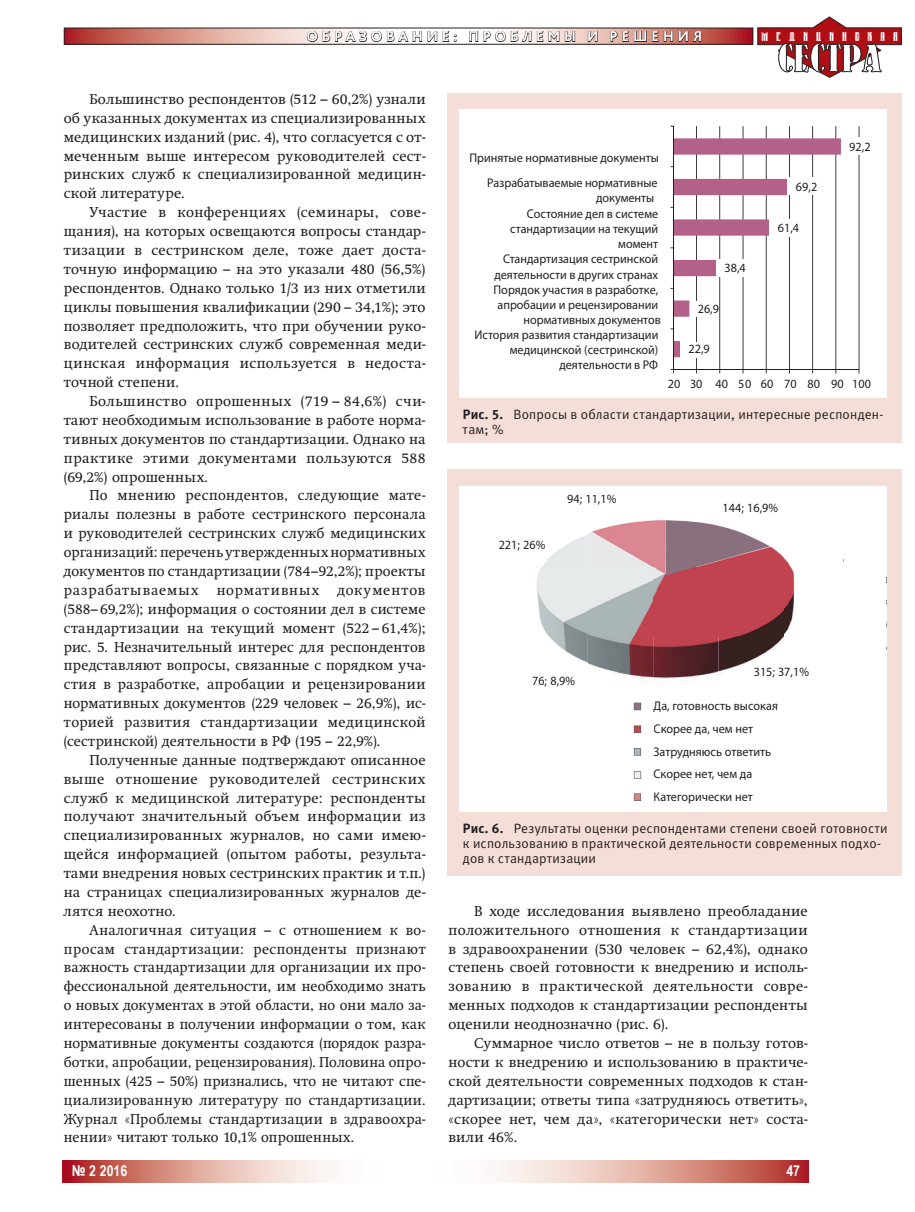
<style>
.page{position:relative;width:915px;height:1212px;background:#fff}
.page>*{position:absolute;margin:0;border:0;box-sizing:border-box;transform-origin:0 0}
.t1{font:700 15px "Bliss Pro";letter-spacing:.265em;color:#fff}
.t2{font:700 15px "Arial Narrow";color:#fff}
.t3{font:14.25px/18.9px "Swift C";letter-spacing:.03em;color:#231f20;text-align:justify}
.t4{font:14.25px "Swift C";letter-spacing:.055em;color:#231f20}
.t5{font:13.5px/15px "Meta C";letter-spacing:.015em;color:#231f20}
.t6{font:12.6px/15.1px "Myriad Pro";color:#231f20;scale:.96 1}
.s1{font-weight:700}
</style>
<div class="page">
<div style="left:446px;top:93px;width:454px;height:349px;background:#f5ded7"></div>
<div style="left:446px;top:469px;width:454px;height:406px;background:#f5ded7"></div>
<div style="left:459px;top:112px;width:426px;height:286px;background:#fff"></div>
<hr style="left:858px;top:126px;width:1px;height:243px;background:#231f20">
<hr style="left:835px;top:126px;width:1px;height:243px;background:#231f20">
<hr style="left:811px;top:126px;width:1px;height:243px;background:#231f20">
<hr style="left:788px;top:126px;width:1px;height:243px;background:#231f20">
<hr style="left:765px;top:126px;width:1px;height:243px;background:#231f20">
<hr style="left:742px;top:126px;width:1px;height:243px;background:#231f20">
<hr style="left:719px;top:126px;width:1px;height:243px;background:#231f20">
<hr style="left:695px;top:126px;width:1px;height:243px;background:#231f20">
<hr style="left:672px;top:126px;width:1px;height:243px;background:#231f20">
<svg style="left:672px;top:138px;width:168px;height:219px"></svg>
<hr style="left:626px;top:369px;width:232px;height:1px;background:#231f20">
<div style="left:845px;top:137px;width:40px;height:17px;background:#fff"></div>
<div style="left:787px;top:177px;width:42px;height:18px;background:#fff"></div>
<div style="left:768px;top:219px;width:43px;height:17px;background:#fff"></div>
<div style="left:716px;top:259px;width:42px;height:17px;background:#fff"></div>
<div style="left:691px;top:301px;width:21px;height:15px;background:#fff"></div>
<div style="left:682px;top:342px;width:21px;height:16px;background:#fff"></div>
<div style="left:580px;top:109px;width:92px;height:264px;background:#fff"></div>
<hr style="left:673px;top:126px;width:1px;height:243px;background:#231f20">
<div style="left:459px;top:486px;width:426px;height:326px;background:#fff"></div>
<div style="left:634px;top:748px;width:7px;height:7px;background:#7f878a"></div>
<svg style="left:633px;top:748px;width:7px;height:8px"></svg>
<svg style="left:633px;top:771px;width:7px;height:8px"></svg>
<svg style="left:633px;top:793px;width:7px;height:8px"></svg>
<img style="left:536px;top:520px;width:117px;height:185px">
<svg style="left:536px;top:677px;width:10px;height:10px"></svg>
<img style="left:550px;top:677px;width:15px;height:10px">
<svg style="left:565px;top:677px;width:9px;height:8px"></svg>
<svg style="left:536px;top:541px;width:9px;height:10px"></svg>
<img style="left:653px;top:519px;width:65px;height:160px">
<img style="left:718px;top:546px;width:75px;height:129px">
<img style="left:754px;top:667px;width:17px;height:8px">
<svg style="left:772px;top:667px;width:21px;height:8px"></svg>
<svg style="left:633px;top:703px;width:8px;height:7px"></svg>
<svg style="left:633px;top:725px;width:8px;height:8px"></svg>
<svg style="left:665px;top:520px;width:104px;height:55px;background:#a97a86"></svg>
<svg style="left:63px;top:1161px;width:745px;height:21px"></svg>
<svg style="left:66px;top:30px;width:685px;height:13px;background:#d8958c"></svg>
<div style="left:64px;top:28px;width:689px;height:17px;border:1px solid #231f20"></div>
<svg style="left:306px;top:28px;width:150px;height:14px"></svg>
<svg style="left:469px;top:31px;width:106px;height:11px"></svg>
<svg style="left:587px;top:31px;width:10px;height:11px"></svg>
<svg style="left:610px;top:31px;width:91px;height:11px"></svg>
<svg style="left:757px;top:17px;width:144px;height:61px"></svg>
<p class="t1" style="left:306px;top:27px;width:397px">ОБРАЗОВАНИЕ: ПРОБЛЕМЫ И РЕШЕНИЯ</p>
<p class="t3" style="left:64px;top:90px;width:363px;text-indent:26px">Большинство респондентов (512 – 60,2%) узнали об указанных документах из специализированных медицинских изданий (рис. 4), что согласуется с от&shy;меченным выше интересом руководителей сест&shy;ринских служб к специализированной медицин&shy;ской литературе.</p>
<p class="t3" style="left:64px;top:203px;width:363px;text-indent:26px">Участие в конференциях (семинары, сове&shy;щания), на которых освещаются вопросы стандар&shy;тизации в сестринском деле, тоже дает доста&shy;точную информацию – на это указали 480 (56,5%) респондентов. Однако только 1/3 из них отметили циклы повышения квалификации (290 – 34,1%); это позволяет предположить, что при обучении руко&shy;водителей сестринских служб современная меди&shy;цинская информация используется в недоста&shy;точной степени.</p>
<p class="t3" style="left:64px;top:392px;width:363px;text-indent:26px">Большинство опрошенных (719 – 84,6%) счи&shy;тают необходимым использование в работе норма&shy;тивных документов по стандартизации. Однако на практике этими документами пользуются 588 (69,2%) опрошенных.</p>
<p class="t3" style="left:64px;top:486px;width:363px;text-indent:26px">По мнению респондентов, следующие мате&shy;риалы полезны в работе сестринского персонала и руководителей сестринских служб медицинских организаций: перечень утвержденных нормативных документов по стандартизации (784–92,2%); проекты разрабатываемых</p>
<p class="t6" style="left:38px;top:256px;width:241px">Стандартизация сестринской деятельности</p>
<p class="t6" style="left:63px;top:297px;width:183px;text-indent:-21px">Порядок участия в разработке<br>и рецензировании нормативных</p>
<p class="t6" style="left:96px;top:337px;width:180px;text-indent:-12px">История развития стандартизации медицинской (сестринской</p>
<p class="t4" style="left:217px;top:582px;width:104px">нормативных</p>
<p class="t3" style="left:64px;top:580px;width:363px;text-indent:273px">документов (588– 69,2%); информация о состоянии дел в системе стандартизации на текущий момент (522 – 61,4%); рис. 5. Незначительный интерес для респондентов представляют вопросы, связанные с порядком уча&shy;стия в разработке, апробации и рецензировании нормативных документов (229 человек – 26,9%), ис&shy;торией развития стандартизации медицинской (сестринской) деятельности в РФ (195 – 22,9%).</p>
<p class="t3" style="left:64px;top:750px;width:363px;text-indent:26px">Полученные данные подтверждают описанное выше отношение руководителей сестринских служб к медицинской литературе: респонденты получают значительный объем информации из специализированных журналов, но сами имею&shy;щейся информацией (опытом работы, результа&shy;тами внедрения новых сестринских практик и т.п.) на страницах специализированных журналов де&shy;лятся неохотно.</p>
<p class="t3" style="left:64px;top:920px;width:363px;text-indent:26px">Аналогичная ситуация – с отношением к во&shy;просам стандартизации: респонденты признают важность стандартизации для организации их про&shy;фессиональной деятельности, им необходимо знать о новых документах в этой области, но они мало за&shy;интересованы в получении информации о том, как нормативные документы создаются (порядок разра&shy;ботки, апробации, рецензирования). Половина опро&shy;шенных (425 – 50%) признались, что не читают спе&shy;циализированную литературу по стандартизации.<br>Журнал «Проблемы стандартизации в здравоохра&shy;нении» читают только 10,1% опрошенных.</p>
<p class="t6" style="left:469px;top:150px;width:198px">Принятые нормативные документы</p>
<p class="t6" style="left:487px;top:175px;width:179px;text-align:right">Разрабатываемые нормативные документы</p>
<p class="t6" style="left:474px;top:206px;width:196px;text-align:right">Состояние дел в системе стандартизации на текущий момент<br>Стандартизация сестринской деятельности в других странах<br>Порядок участия в разработке, апробации и рецензировании нормативных документов<br>История развития стандартизации медицинской (сестринской) деятельности в РФ</p>
<p class="t6" style="left:724px;top:260px;width:24px">38,4</p>
<p class="t6" style="left:697px;top:301px;width:24px">26,9</p>
<p class="t6" style="left:688px;top:341px;width:24px">22,9</p>
<p class="t6" style="left:795px;top:179px;width:24px">69,2</p>
<p class="t6" style="left:777px;top:220px;width:24px">61,4</p>
<p class="t6" style="left:849px;top:139px;width:24px">92,2</p>
<p class="t6" style="left:623px;top:376px;width:259px">0 10 20 30 40 5 0 60 70 80 90 100</p>
<p class="t5" style="left:463px;top:407px;width:421px"><span class="s1">Рис. 5.</span> Вопросы в области стандартизации, интересные респонден&shy;там; %</p>
<p class="t6" style="left:498px;top:537px;width:50px">221; 26%</p>
<p class="t6" style="left:567px;top:491px;width:53px">94; 11,1%</p>
<p class="t6" style="left:722px;top:500px;width:59px">144; 16,9%</p>
<p class="t6" style="left:532px;top:673px;width:46px">76; 8,9%</p>
<p class="t6" style="left:753px;top:664px;width:59px">315; 37,1%</p>
<p class="t6" style="left:653px;top:694px;width:131px;line-height:22.6px">Да, готовность высокая<br>Скорее да, чем нет</p>
<p class="t6" style="left:653px;top:740px;width:124px;line-height:22.6px">Затрудняюсь ответить<br>Скорее нет, чем да<br>Категорически нет</p>
<p class="t5" style="left:463px;top:821px;width:426px"><span class="s1">Рис. 6.</span> Результаты оценки респондентами степени своей готовности к использованию в практической деятельности современных подхо&shy;дов к стандартизации</p>
<p class="t3" style="left:448px;top:901px;width:360px;text-indent:26px">В ходе исследования выявлено преобладание положительного отношения к стандартизации в здравоохранении (530 человек – 62,4%), однако степень своей готовности к внедрению и исполь&shy;зованию в практической деятельности совре&shy;менных подходов к стандартизации респонденты оценили неоднозначно (рис. 6).</p>
<p class="t3" style="left:448px;top:1034px;width:360px;text-indent:26px">Суммарное число ответов – не в пользу готов&shy;ности к внедрению и использованию в практиче&shy;ской деятельности современных подходов к стан&shy;дартизации; ответы типа «затрудняюсь ответить», «скорее нет, чем да», «категорически нет» соста&shy;вили 46%.</p>
<p class="t2" style="left:72px;top:1159px;width:57px">№ 2 2016</p>
<p class="t2" style="left:786px;top:1159px;width:15px">47</p>
</div>
